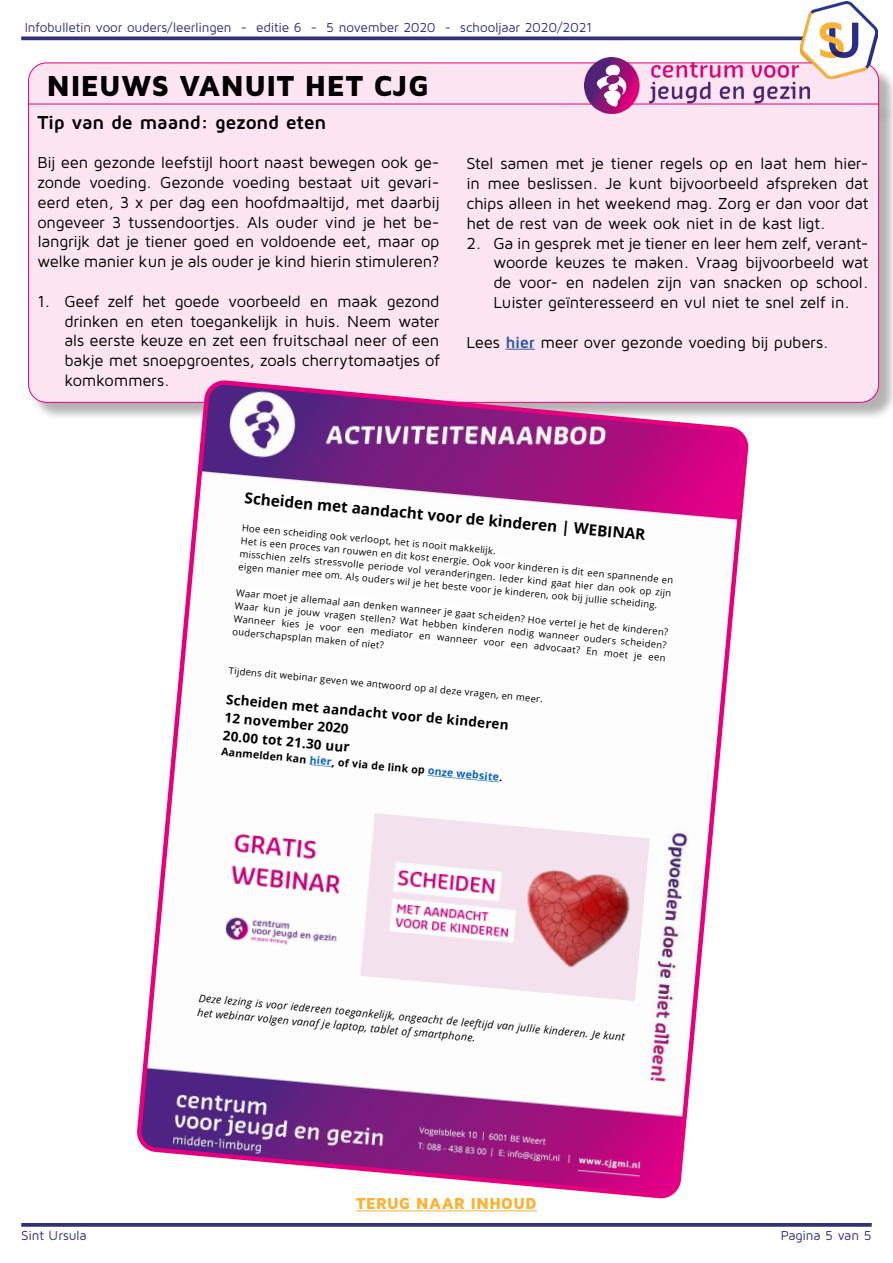
<style>
.page{position:relative;width:893px;height:1263px;background:#fff}
.page>*{position:absolute;margin:0;border:0;box-sizing:border-box;transform-origin:0 0}
.t1{font:900 30px "Maven Pro";color:#000}
.t2{font:700 19.5px "Maven Pro";letter-spacing:-.02em;color:#000}
.t3{font:16.5px/19.8px "Maven Pro";letter-spacing:-.015em;color:#000;text-align:justify}
.t4{font:900 16.5px "Maven Pro";letter-spacing:-.005em;color:#f9b233}
.t5{font:700 15.3px "Open Sans";color:#000}
.t6{font:13.5px "Maven Pro";letter-spacing:-.015em;color:#313279}
.t7{font:700 13.5px/18.1px "Open Sans";color:#000}
.t8{font:italic 10.5px/14.1px "Open Sans";color:#000}
.t9{font:700 10.5px "Open Sans";color:#000}
.t10{font:9.6px/13.2px "Open Sans";color:#000}
.s1{font-weight:700;color:#275b9b}
.s2{color:#0563c1}
</style>
<div class="page">
<svg style="left:21px;top:36px;width:780px;height:4px;background:#494988"></svg>
<svg style="left:21px;top:1223px;width:851px;height:4px;background:#3d3e81"></svg>
<hr style="left:356px;top:1210px;width:181px;height:1px;background:#f9b233">
<div style="left:28px;top:62px;width:851px;height:41px;background:#fce5f1"></div>
<div style="left:30px;top:106px;width:863px;height:315px;background:#000;opacity:.3"></div>
<div style="left:28px;top:103px;width:851px;height:300px;background:#fce5f1"></div>
<img style="left:585px;top:58px;width:224px;height:55px">
<img style="left:801px;top:2px;width:76px;height:76px">
<svg style="left:134px;top:378px;width:618px;height:821px"></svg>
<p class="t6" style="left:25px;top:18px;width:569px">Infobulletin voor ouders/leerlingen - editie 6 - 5 november 2020 - schooljaar 2020/2021</p>
<h1 class="t1" style="left:46px;top:67px;width:384px">NIEUWS VANUIT HET CJG</h1>
<p class="t2" style="left:37px;top:109px;width:290px">Tip van de maand: gezond eten</p>
<p class="t3" style="left:37px;top:152px;width:404px">Bij een gezonde leefstijl hoort naast bewegen ook ge&shy;zonde voeding. Gezonde voeding bestaat uit gevari&shy;eerd eten, 3 x per dag een hoofdmaaltijd, met daarbij ongeveer 3 tussendoortjes. Als ouder vind je het be&shy;langrijk dat je tiener goed en voldoende eet, maar op welke manier kun je als ouder je kind hierin stimuleren?</p>
<p class="t3" style="left:64px;top:291px;width:377px;text-indent:-27px">1. Geef zelf het goede voorbeeld en maak gezond drinken en eten toegankelijk in huis. Neem water als eerste keuze en zet een fruitschaal neer of een bakje met snoepgroentes, zoals cherrytomaatjes of komkommers.</p>
<p class="t3" style="left:466px;top:153px;width:404px">Stel samen met je tiener regels op en laat hem hier&shy;in mee beslissen. Je kunt bijvoorbeeld afspreken dat chips alleen in het weekend mag. Zorg er dan voor dat het de rest van de week ook niet in de kast ligt.</p>
<p class="t3" style="left:493px;top:232px;width:377px;text-indent:-27px">2. Ga in gesprek met je tiener en leer hem zelf, verant&shy;woorde keuzes te maken. Vraag bijvoorbeeld wat de voor- en nadelen zijn van snacken op school.<br>Luister geïnteresseerd en vul niet te snel zelf in.</p>
<p class="t3" style="left:466px;top:331px;width:364px">Lees <span class="s1">hier</span> meer over gezonde voeding bij pubers.</p>
<p class="t5" style="left:246px;top:488px;width:404px;rotate:5deg">Scheiden met aandacht voor de kinderen | WEBINAR</p>
<p class="t10" style="left:242px;top:521px;width:436px;rotate:5deg">Hoe een scheiding ook verloopt, het is nooit makkelijk.<br>Het is een proces van rouwen en dit kost energie. Ook voor kinderen is dit een spannende en misschien zelfs stressvolle periode vol veranderingen. Ieder kind gaat hier dan ook op zijn eigen manier mee om. Als ouders wil je het beste voor je kinderen, ook bij jullie scheiding.</p>
<p class="t10" style="left:236px;top:587px;width:435px;text-align:justify;rotate:5deg">Waar moet je allemaal aan denken wanneer je gaat scheiden? Hoe vertel je het de kinderen?<br>Waar kun je jouw vragen stellen? Wat hebben kinderen nodig wanneer ouders scheiden?<br>Wanneer kies je voor een mediator en wanneer voor een advocaat? En moet je een ouderschapsplan maken of niet?</p>
<p class="t10" style="left:229px;top:664px;width:317px;rotate:5deg">Tijdens dit webinar geven we antwoord op al deze vragen, en meer.</p>
<p class="t7" style="left:227px;top:690px;width:285px;rotate:5deg">Scheiden met aandacht voor de kinderen<br>12 november 2020<br>20.00 tot 21.30 uur</p>
<p class="t9" style="left:222px;top:745px;width:284px;rotate:5deg">Aanmelden kan <span class="s2">hier</span>, of via de link op <span class="s2">onze website</span>.</p>
<p class="t8" style="left:199px;top:991px;width:429px;rotate:5deg">Deze lezing is voor iedereen toegankelijk, ongeacht de leeftijd van jullie kinderen. Je kunt het webinar volgen vanaf je laptop, tablet of smartphone.</p>
<p class="t4" style="left:356px;top:1193px;width:182px">TERUG NAAR INHOUD</p>
<p class="t6" style="left:21px;top:1227px;width:67px">Sint Ursula</p>
<p class="t6" style="left:781px;top:1227px;width:92px">Pagina 5 van 5</p>
</div>
